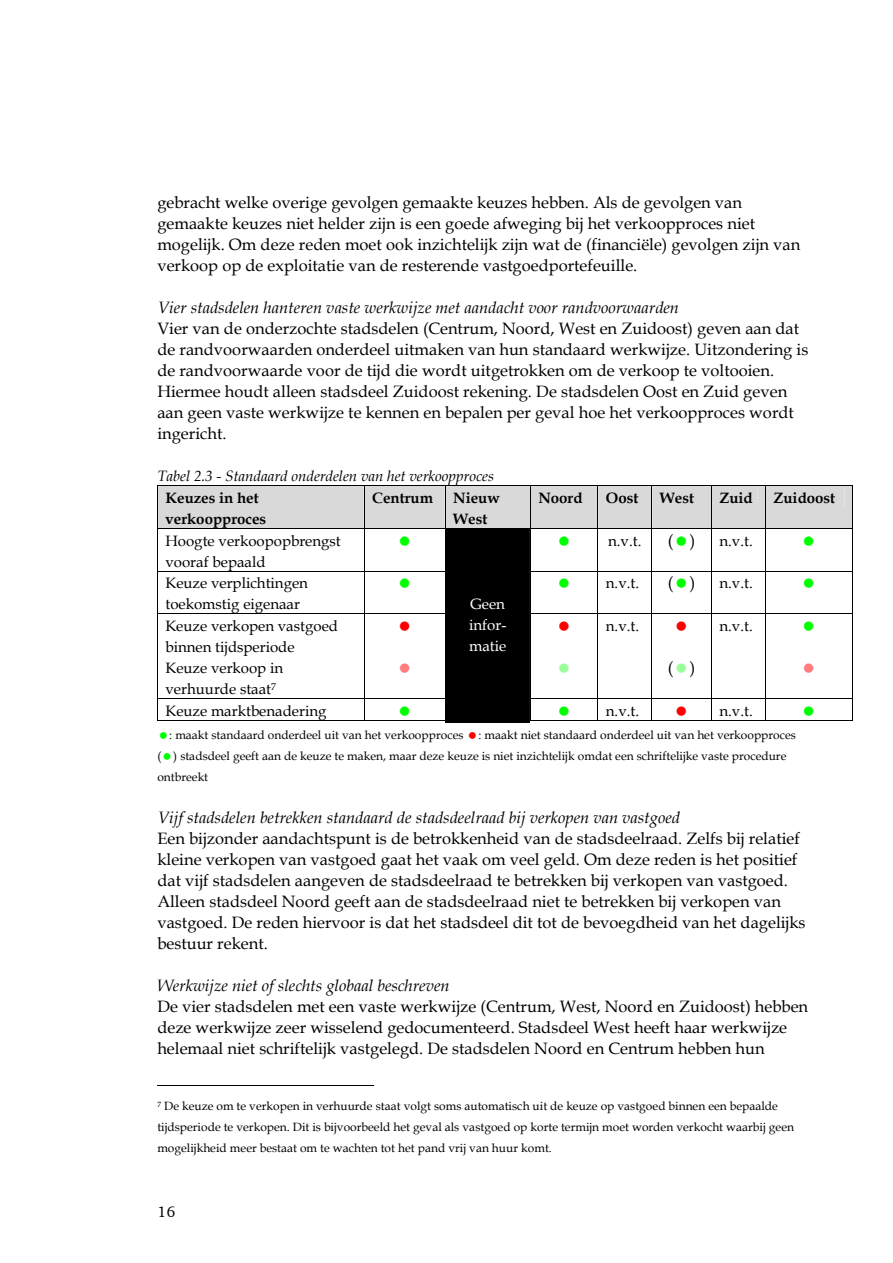
<style>
.page{position:relative;width:893px;height:1263px;background:#fff}
.page>*{position:absolute;margin:0;border:0;box-sizing:border-box;transform-origin:0 0}
.t1{font:16.5px/21px "Book Antiqua";color:#000}
.t2{font:italic 16.5px "Book Antiqua";color:#000}
.t3{font:15px/21px "Book Antiqua";color:#000}
.t4{font:700 15px/21px "Book Antiqua";color:#000}
.t5{font:italic 15px "Book Antiqua";color:#000}
.t6{font:15px/21px "Book Antiqua";color:#fff;text-align:justify}
.t7{font:15px "DTL Documenta T";color:#000}
.t8{font:12px/21px "Book Antiqua";color:#000}
</style>
<div class="page">
<hr style="left:445px;top:720px;width:85px;height:2px;background:#000">
<hr style="left:157px;top:1085px;width:216px;height:1px;background:#000">
<svg style="left:157px;top:485px;width:696px;height:236px"></svg>
<p class="t1" style="left:157px;top:192px;width:644px">gebracht welke overige gevolgen gemaakte keuzes hebben. Als de gevolgen van gemaakte keuzes niet helder zijn is een goede afweging bij het verkoopproces niet mogelijk. Om deze reden moet ook inzichtelijk zijn wat de (financiële) gevolgen zijn van verkoop op de exploitatie van de resterende vastgoedportefeuille.</p>
<p class="t2" style="left:157px;top:298px;width:523px">Vier stadsdelen hanteren vaste werkwijze met aandacht voor randvoorwaarden</p>
<p class="t1" style="left:157px;top:318px;width:652px">Vier van de onderzochte stadsdelen (Centrum, Noord, West en Zuidoost) geven aan dat de randvoorwaarden onderdeel uitmaken van hun standaard werkwijze. Uitzondering is de randvoorwaarde voor de tijd die wordt uitgetrokken om de verkoop te voltooien.<br>Hiermee houdt alleen stadsdeel Zuidoost rekening. De stadsdelen Oost en Zuid geven aan geen vaste werkwijze te kennen en bepalen per geval hoe het verkoopproces wordt ingericht.</p>
<p class="t5" style="left:157px;top:467px;width:338px">Tabel 2.3 - Standaard onderdelen van het verkoopproces</p>
<p class="t4" style="left:165px;top:488px;width:102px">Keuzes in het verkoopproces</p>
<p class="t4" style="left:372px;top:488px;width:62px">Centrum</p>
<p class="t4" style="left:453px;top:488px;width:48px">Nieuw<br>West</p>
<p class="t4" style="left:538px;top:488px;width:46px">Noord</p>
<p class="t4" style="left:606px;top:488px;width:34px">Oost</p>
<p class="t4" style="left:660px;top:488px;width:36px">West</p>
<p class="t4" style="left:719px;top:488px;width:35px">Zuid</p>
<p class="t4" style="left:773px;top:488px;width:63px">Zuidoost</p>
<p class="t3" style="left:165px;top:530px;width:177px">Hoogte verkoopopbrengst vooraf bepaald</p>
<p class="t3" style="left:608px;top:530px;width:35px">n.v.t.</p>
<p class="t1" style="left:668px;top:530px;width:29px">( )</p>
<p class="t3" style="left:719px;top:530px;width:35px">n.v.t.</p>
<p class="t3" style="left:165px;top:573px;width:144px">Keuze verplichtingen toekomstig eigenaar</p>
<p class="t3" style="left:606px;top:573px;width:35px">n.v.t.</p>
<p class="t1" style="left:668px;top:573px;width:29px">( )</p>
<p class="t3" style="left:719px;top:573px;width:35px">n.v.t.</p>
<p class="t3" style="left:165px;top:616px;width:174px">Keuze verkopen vastgoed binnen tijdsperiode<br>Keuze verkoop in verhuurde staat<sup>7</sup></p>
<p class="t3" style="left:606px;top:616px;width:35px">n.v.t.</p>
<p class="t6" style="left:469px;top:594px;width:39px">Geen infor&shy;matie</p>
<p class="t3" style="left:719px;top:616px;width:35px">n.v.t.</p>
<p class="t1" style="left:668px;top:657px;width:29px">( )</p>
<p class="t3" style="left:165px;top:701px;width:163px">Keuze marktbenadering</p>
<p class="t3" style="left:606px;top:701px;width:35px">n.v.t.</p>
<p class="t3" style="left:719px;top:701px;width:35px">n.v.t.</p>
<p class="t8" style="left:157px;top:725px;width:640px;text-indent:321px">: maakt niet standaard onderdeel uit van het verkoopproces ( ) stadsdeel geeft aan de keuze te maken, maar deze keuze is niet inzichtelijk omdat een schriftelijke vaste procedure ontbreekt</p>
<p class="t2" style="left:157px;top:808px;width:524px">Vijf stadsdelen betrekken standaard de stadsdeelraad bij verkopen van vastgoed</p>
<p class="t1" style="left:157px;top:828px;width:650px">Een bijzonder aandachtspunt is de betrokkenheid van de stadsdeelraad. Zelfs bij relatief kleine verkopen van vastgoed gaat het vaak om veel geld. Om deze reden is het positief dat vijf stadsdelen aangeven de stadsdeelraad te betrekken bij verkopen van vastgoed.<br>Alleen stadsdeel Noord geeft aan de stadsdeelraad niet te betrekken bij verkopen van vastgoed. De reden hiervoor is dat het stadsdeel dit tot de bevoegdheid van het dagelijks bestuur rekent.</p>
<p class="t2" style="left:157px;top:976px;width:294px">Werkwijze niet of slechts globaal beschreven</p>
<p class="t1" style="left:157px;top:996px;width:652px">De vier stadsdelen met een vaste werkwijze (Centrum, West, Noord en Zuidoost) hebben deze werkwijze zeer wisselend gedocumenteerd. Stadsdeel West heeft haar werkwijze helemaal niet schriftelijk vastgelegd. De stadsdelen Noord en Centrum hebben hun</p>
<p class="t8" style="left:169px;top:725px;width:296px">: maakt standaard onderdeel uit van het verkoopproces</p>
<p class="t8" style="left:157px;top:1096px;width:638px"><sup>7</sup> De keuze om te verkopen in verhuurde staat volgt soms automatisch uit de keuze op vastgoed binnen een bepaalde tijdsperiode te verkopen. Dit is bijvoorbeeld het geval als vastgoed op korte termijn moet worden verkocht waarbij geen mogelijkheid meer bestaat om te wachten tot het pand vrij van huur komt.</p>
<p class="t7" style="left:157px;top:1203px;width:19px">16</p>
</div>
